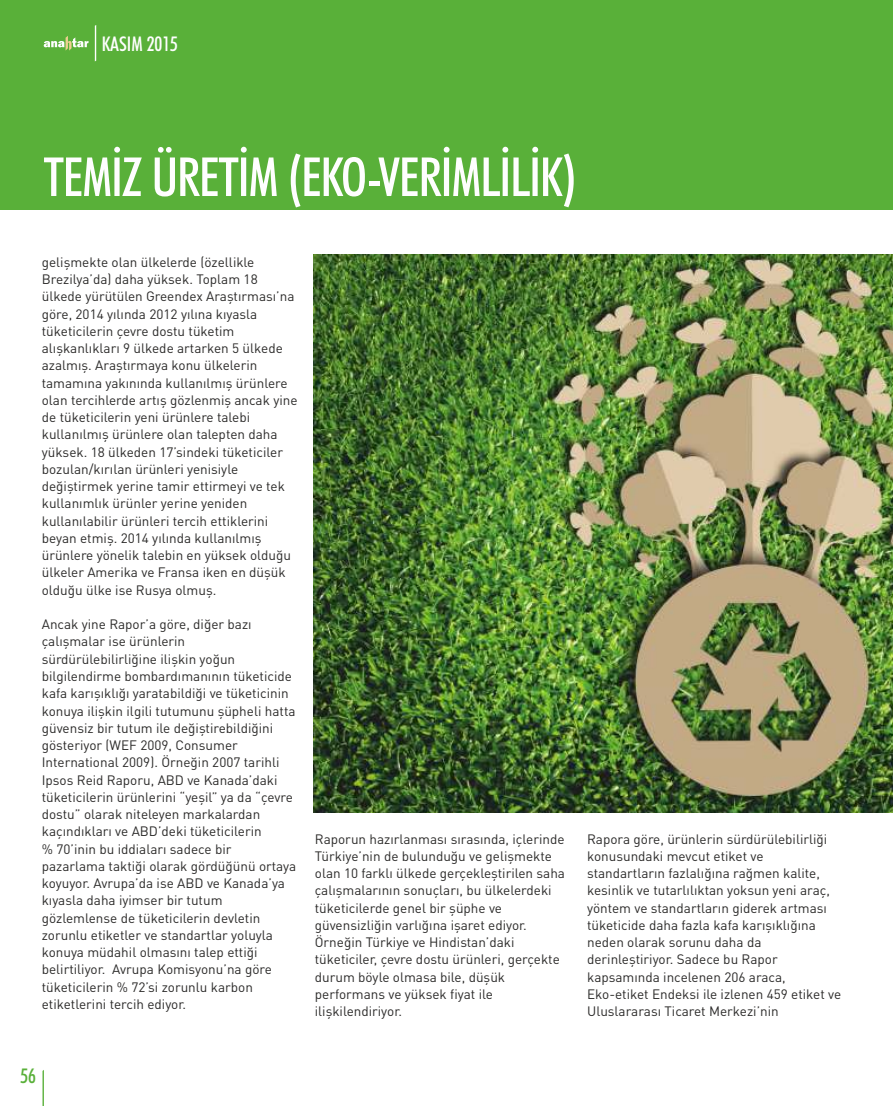
<style>
.page{position:relative;width:893px;height:1106px;background:#fff}
.page>*{position:absolute;margin:0;border:0;box-sizing:border-box;transform-origin:0 0}
.t1{font:500 condensed 54px "Futura BT";letter-spacing:-.025em;color:#fefefe}
.t2{font:500 condensed 20.25px "Futura BT";color:#fefefe}
.t3{font:500 condensed 20.25px "Futura BT";color:#59b039}
.t4{font:13.5px/17.2px "DIN Pro";color:#2b2a29}
</style>
<div class="page">
<div style="left:0;top:0;width:893px;height:209px;background:#59b039"></div>
<svg style="left:43px;top:1070px;width:1px;height:36px"></svg>
<svg style="left:95px;top:25px;width:1px;height:36px"></svg>
<svg style="left:44px;top:36px;width:44px;height:15px"></svg>
<img style="left:313px;top:254px;width:580px;height:558px">
<h2 class="t2" style="left:102px;top:36px;width:78px">KASIM 2015</h2>
<h1 class="t1" style="left:43px;top:155px;width:535px">TEMİZ ÜRETİM (EKO-VERİMLİLİK)</h1>
<p class="t4" style="left:42px;top:254px;width:257px">gelişmekte olan ülkelerde (özellikle Brezilya’da) daha yüksek. Toplam 18 ülkede yürütülen Greendex Araştırması’na göre, 2014 yılında 2012 yılına kıyasla tüketicilerin çevre dostu tüketim alışkanlıkları 9 ülkede artarken 5 ülkede azalmış. Araştırmaya konu ülkelerin tamamına yakınında kullanılmış ürünlere olan tercihlerde artış gözlenmiş ancak yine de tüketicilerin yeni ürünlere talebi kullanılmış ürünlere olan talepten daha yüksek. 18 ülkeden 17’sindeki tüketiciler bozulan/kırılan ürünleri yenisiyle değiştirmek yerine tamir ettirmeyi ve tek kullanımlık ürünler yerine yeniden kullanılabilir ürünleri tercih ettiklerini beyan etmiş. 2014 yılında kullanılmış ürünlere yönelik talebin en yüksek olduğu ülkeler Amerika ve Fransa iken en düşük olduğu ülke ise Rusya olmuş.</p>
<p class="t4" style="left:42px;top:617px;width:256px">Ancak yine Rapor’a göre, diğer bazı çalışmalar ise ürünlerin sürdürülebilirliğine ilişkin yoğun bilgilendirme bombardımanının tüketicide kafa karışıklığı yaratabildiği ve tüketicinin konuya ilişkin ilgili tutumunu şüpheli hatta güvensiz bir tutum ile değiştirebildiğini gösteriyor (WEF 2009, Consumer International 2009). Örneğin 2007 tarihli Ipsos Reid Raporu, ABD ve Kanada’daki tüketicilerin ürünlerini “yeşil” ya da “çevre dostu” olarak niteleyen markalardan kaçındıkları ve ABD’deki tüketicilerin<br>% 70’inin bu iddiaları sadece bir pazarlama taktiği olarak gördüğünü ortaya koyuyor. Avrupa’da ise ABD ve Kanada’ya kıyasla daha iyimser bir tutum gözlemlense de tüketicilerin devletin zorunlu etiketler ve standartlar yoluyla konuya müdahil olmasını talep ettiği belirtiliyor. Avrupa Komisyonu’na göre tüketicilerin % 72’si zorunlu karbon etiketlerini tercih ediyor.</p>
<p class="t4" style="left:315px;top:831px;width:252px">Raporun hazırlanması sırasında, içlerinde Türkiye’nin de bulunduğu ve gelişmekte olan 10 farklı ülkede gerçekleştirilen saha çalışmalarının sonuçları, bu ülkelerdeki tüketicilerde genel bir şüphe ve güvensizliğin varlığına işaret ediyor.<br>Örneğin Türkiye ve Hindistan’daki tüketiciler, çevre dostu ürünleri, gerçekte durum böyle olmasa bile, düşük performans ve yüksek fiyat ile ilişkilendiriyor.</p>
<p class="t4" style="left:587px;top:831px;width:256px">Rapora göre, ürünlerin sürdürülebilirliği konusundaki mevcut etiket ve standartların fazlalığına rağmen kalite, kesinlik ve tutarlılıktan yoksun yeni araç, yöntem ve standartların giderek artması tüketicide daha fazla kafa karışıklığına neden olarak sorunu daha da derinleştiriyor. Sadece bu Rapor kapsamında incelenen 206 araca, Eko-etiket Endeksi ile izlenen 459 etiket ve Uluslararası Ticaret Merkezi’nin</p>
<h2 class="t3" style="left:20px;top:1067px;width:17px">56</h2>
</div>
